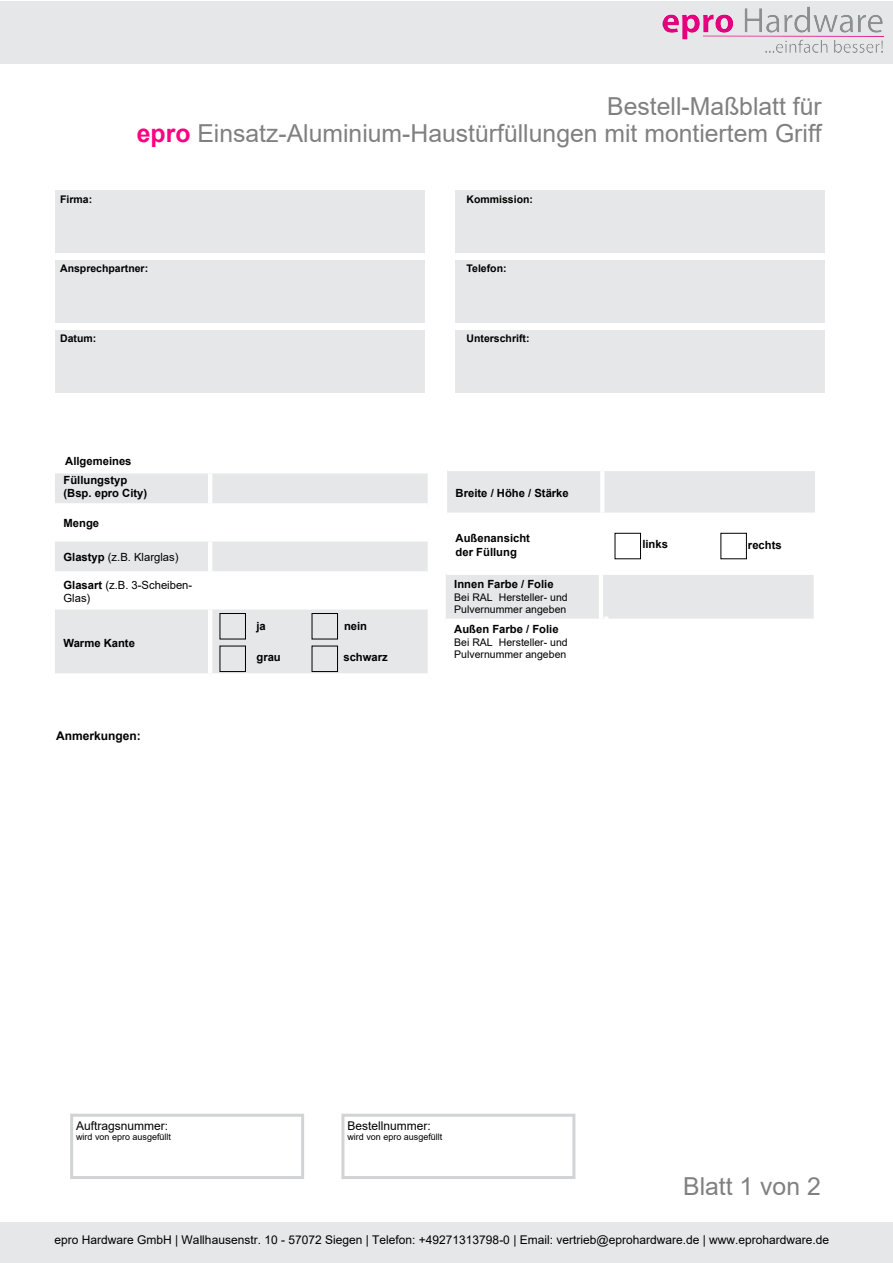
<style>
.page{position:relative;width:893px;height:1263px;background:#fff}
.page>*{position:absolute;margin:0;border:0;box-sizing:border-box;transform-origin:0 0}
.t1{font:24.75px/27.8px "Arial";color:#808080;text-align:right}
.t2{font:12px "Arial";color:#000}
.t3{font:700 12px "Arial";color:#000}
.t4{font:700 11.25px/18.9px "Arial";color:#000}
.t5{font:11.25px/13.5px "Arial";color:#000}
.t6{font:10.5px/12.5px "Arial";color:#000}
.t7{font:700 10.5px "Arial";color:#000}
.t8{font:9px "Arial";color:#000}
.s1{font-weight:700;color:#ff0080}
.s2{font-weight:700}
</style>
<div class="page">
<div style="left:55px;top:190px;width:369px;height:63px;background:#e6e7e8"></div>
<div style="left:455px;top:191px;width:369px;height:62px;background:#e6e7e8"></div>
<div style="left:55px;top:260px;width:369px;height:62px;background:#e6e7e8"></div>
<div style="left:455px;top:260px;width:369px;height:62px;background:#e6e7e8"></div>
<div style="left:55px;top:330px;width:369px;height:62px;background:#e6e7e8"></div>
<div style="left:455px;top:330px;width:369px;height:62px;background:#e6e7e8"></div>
<svg style="left:55px;top:473px;width:373px;height:200px;fill:#e6e7e8"></svg>
<hr style="left:208px;top:473px;width:4px;height:30px;background:#fff">
<hr style="left:208px;top:507px;width:4px;height:30px;background:#fff">
<hr style="left:208px;top:541px;width:4px;height:30px;background:#fff">
<hr style="left:208px;top:575px;width:4px;height:30px;background:#fff">
<hr style="left:208px;top:609px;width:4px;height:64px;background:#fff">
<hr style="left:55px;top:503px;width:155px;height:4px;background:#fff">
<hr style="left:210px;top:503px;width:218px;height:4px;background:#fff">
<hr style="left:55px;top:537px;width:155px;height:4px;background:#fff">
<hr style="left:210px;top:537px;width:218px;height:4px;background:#fff">
<hr style="left:55px;top:571px;width:155px;height:4px;background:#fff">
<hr style="left:210px;top:571px;width:218px;height:4px;background:#fff">
<hr style="left:55px;top:605px;width:155px;height:4px;background:#fff">
<hr style="left:210px;top:605px;width:218px;height:4px;background:#fff">
<div style="left:220px;top:613px;width:26px;height:26px;border:1px solid #000"></div>
<div style="left:312px;top:613px;width:26px;height:26px;border:1px solid #000"></div>
<div style="left:220px;top:646px;width:26px;height:26px;border:1px solid #000"></div>
<div style="left:312px;top:646px;width:26px;height:26px;border:1px solid #000"></div>
<div style="left:0;top:1222px;width:893px;height:41px;background:#e6e7e8"></div>
<div style="left:0;top:1px;width:893px;height:62px;background:#e6e7e8"></div>
<img style="left:662px;top:6px;width:223px;height:47px">
<div style="left:341px;top:1114px;width:234px;height:65px;border:3px solid #d1d3d4"></div>
<div style="left:70px;top:1114px;width:234px;height:65px;border:3px solid #d1d3d4"></div>
<svg style="left:446px;top:471px;width:369px;height:148px"></svg>
<hr style="left:600px;top:471px;width:4px;height:41px;background:#fff">
<hr style="left:600px;top:517px;width:4px;height:54px;background:#fff">
<div style="left:447px;top:512px;width:155px;height:5px;background:#fff"></div>
<div style="left:602px;top:512px;width:213px;height:5px;background:#fff"></div>
<hr style="left:447px;top:571px;width:155px;height:4px;background:#fff">
<hr style="left:602px;top:571px;width:213px;height:4px;background:#fff">
<div style="left:615px;top:533px;width:26px;height:26px;border:1px solid #000"></div>
<div style="left:721px;top:533px;width:26px;height:26px;border:1px solid #000"></div>
<p class="t7" style="left:60px;top:191px;width:34px">Firma:</p>
<h1 class="t1" style="left:137px;top:92px;width:686px">Bestell-Maßblatt für<br><span class="s1">epro</span> Einsatz-Aluminium-Haustürfüllungen mit montiertem Griff</h1>
<p class="t7" style="left:466px;top:191px;width:68px">Kommission:</p>
<p class="t7" style="left:60px;top:261px;width:90px">Ansprechpartner:</p>
<p class="t7" style="left:466px;top:261px;width:42px">Telefon:</p>
<p class="t7" style="left:60px;top:331px;width:38px">Datum:</p>
<p class="t7" style="left:466px;top:331px;width:64px">Unterschrift:</p>
<p class="t4" style="left:63px;top:451px;width:70px">Allgemeines<br>Füllungstyp</p>
<p class="t4" style="left:63px;top:484px;width:85px">(Bsp. epro City)</p>
<p class="t4" style="left:63px;top:514px;width:37px">Menge</p>
<p class="t5" style="left:63px;top:551px;width:117px"><span class="s2">Glastyp</span> (z.B. Klarglas)</p>
<p class="t5" style="left:63px;top:578px;width:130px"><span class="s2">Glasart</span> (z.B. 3-Scheiben-<br>Glas)</p>
<p class="t4" style="left:63px;top:633px;width:73px">Warme Kante</p>
<p class="t3" style="left:56px;top:727px;width:86px">Anmerkungen:</p>
<p class="t4" style="left:256px;top:616px;width:11px">ja</p>
<p class="t4" style="left:344px;top:616px;width:25px">nein</p>
<p class="t4" style="left:256px;top:648px;width:26px">grau</p>
<p class="t4" style="left:343px;top:648px;width:46px">schwarz</p>
<p class="t4" style="left:456px;top:484px;width:115px">Breite / Höhe / Stärke</p>
<p class="t4" style="left:456px;top:531px;width:76px;line-height:13.5px">Außenansicht der Füllung</p>
<p class="t4" style="left:642px;top:534px;width:27px">links</p>
<p class="t4" style="left:748px;top:536px;width:35px">rechts</p>
<p class="t4" style="left:454px;top:575px;width:101px">Innen Farbe / Folie</p>
<p class="t6" style="left:454px;top:591px;width:115px">Bei RAL Hersteller- und<br>Pulvernummer angeben</p>
<p class="t4" style="left:454px;top:620px;width:106px">Außen Farbe / Folie</p>
<p class="t6" style="left:454px;top:636px;width:115px">Bei RAL Hersteller- und<br>Pulvernummer angeben</p>
<p class="t2" style="left:76px;top:1118px;width:94px">Auftragsnummer:</p>
<p class="t8" style="left:76px;top:1131px;width:97px">wird von epro ausgefüllt</p>
<p class="t2" style="left:347px;top:1118px;width:85px">Bestellnummer:</p>
<p class="t8" style="left:347px;top:1131px;width:97px">wird von epro ausgefüllt</p>
<h1 class="t1" style="left:683px;top:1172px;width:139px">Blatt 1 von 2</h1>
<p class="t2" style="left:54px;top:1232px;width:776px">epro Hardware GmbH | Wallhausenstr. 10 - 57072 Siegen | Telefon: +49271313798-0 | Email: vertrieb@eprohardware.de | www.eprohardware.de</p>
</div>
